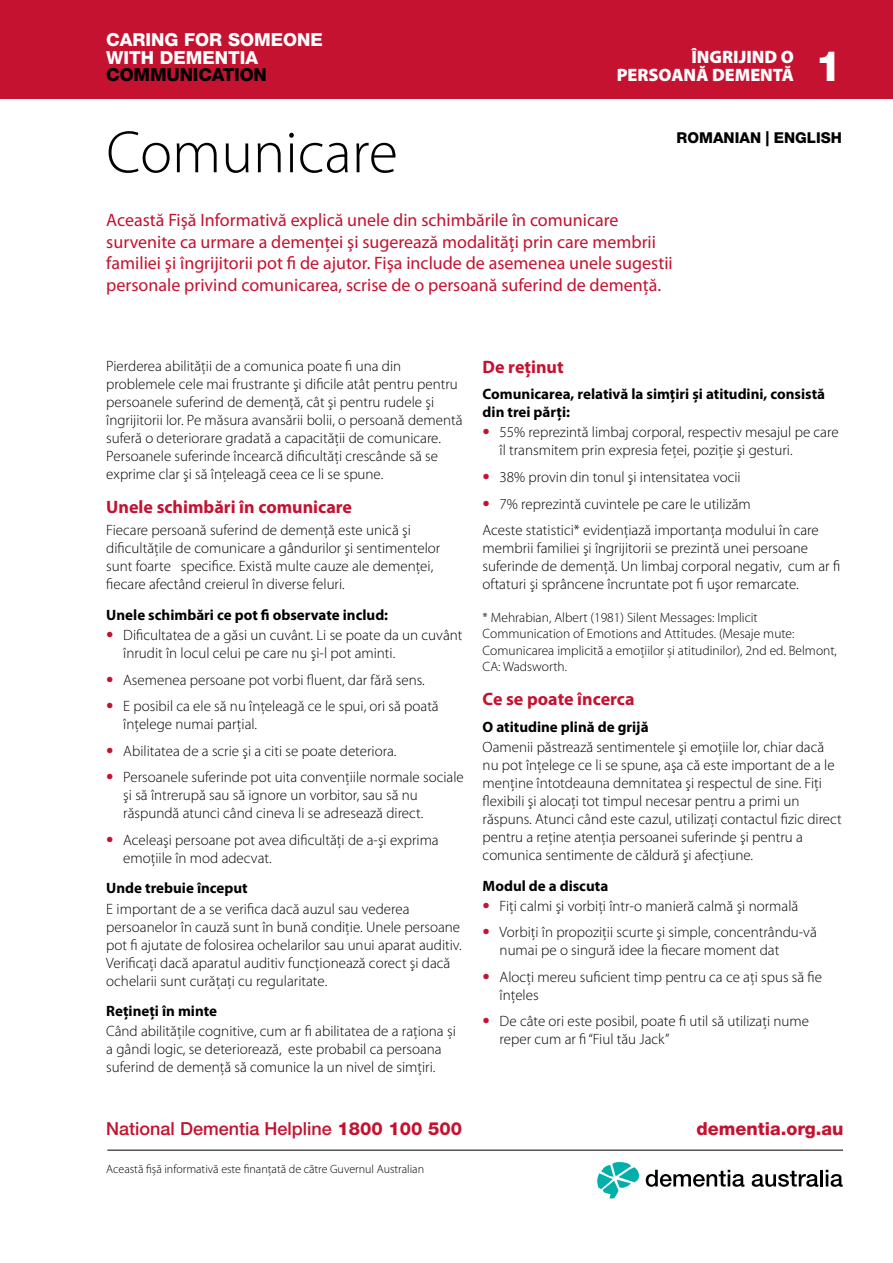
<style>
.page{position:relative;width:893px;height:1263px;background:#fff}
.page>*{position:absolute;margin:0;border:0;box-sizing:border-box;transform-origin:0 0}
.t1{font:300 60px "Myriad Pro";color:#000}
.t2{font:800 42px "Helvetica Neue LT Pro";color:#fff}
.t3{font:18px/21.6px "Myriad Pro";color:#c41230}
.t4{font:700 18px "Myriad Pro";color:#c41230}
.t5{font:500 18px "Helvetica Neue LT Std";color:#c41230}
.t6{font:800 18px/17.2px "Helvetica Neue LT Pro";color:#fff}
.t7{font:900 18px/18px "Myriad Pro";color:#fff;text-align:right}
.t8{font:800 18px "Helvetica Neue LT Pro";color:#c41230}
.t9{font:800 18px "Helvetica Neue LT Pro";letter-spacing:-.01em;color:#000}
.t10{font:300 15px/18px "Myriad Pro";color:#000}
.t11{font:700 15px/18px "Myriad Pro";color:#000}
.t12{font:800 15px "Helvetica Neue LT Pro";color:#000}
.t13{font:300 13.5px/16.2px "Myriad Pro";color:#000}
.t14{font:300 12px "Myriad Pro";color:#000}
.s1{font-family:"Univers";color:#c41230}
.s2{font-family:"Helvetica Neue LT Pro";font-weight:800}
</style>
<div class="page">
<div style="left:0;top:0;width:893px;height:99px;background:#c41230"></div>
<hr style="left:107px;top:1150px;width:736px;height:1px;background:#000">
<svg style="left:597px;top:1162px;width:42px;height:36px"></svg>
<svg style="left:646px;top:1170px;width:98px;height:17px"></svg>
<svg style="left:752px;top:1171px;width:66px;height:16px"></svg>
<hr style="left:820px;top:1170px;width:3px;height:16px;background:#000">
<svg style="left:826px;top:1170px;width:17px;height:17px"></svg>
<p class="t6" style="left:106px;top:31px;width:218px">CARING FOR SOMEONE<br>WITH DEMENTIA</p>
<p class="t9" style="left:106px;top:64px;width:162px">COMMUNICATION</p>
<h1 class="t1" style="left:106px;top:116px;width:293px">Comunicare</h1>
<p class="t7" style="left:617px;top:47px;width:179px">ÎNGRIJIND O<br>PERSOANĂ DEMENTĂ</p>
<h2 class="t2" style="left:815px;top:41px;width:28px">1</h2>
<p class="t12" style="left:677px;top:128px;width:167px">ROMANIAN | ENGLISH</p>
<p class="t3" style="left:106px;top:209px;width:568px">Această Fişă Informativă explică unele din schimbările în comunicare survenite ca urmare a demenţei şi sugerează modalităţi prin care membrii familiei şi îngrijitorii pot fi de ajutor. Fişa include de asemenea unele sugestii personale privind comunicarea, scrise de o persoană suferind de demenţă.</p>
<p class="t10" style="left:106px;top:356px;width:358px">Pierderea abilităţii de a comunica poate fi una din problemele cele mai frustrante şi dificile atât pentru pentru persoanele suferind de demenţă, cât şi pentru rudele şi îngrijitorii lor. Pe măsura avansării bolii, o persoană dementă suferă o deteriorare gradată a capacităţii de comunicare.<br>Persoanele suferinde încearcă dificultăţi crescânde să se exprime clar şi să înţeleagă ceea ce li se spune.</p>
<p class="t4" style="left:106px;top:495px;width:247px">Unele schimbări în comunicare</p>
<p class="t10" style="left:106px;top:521px;width:335px">Fiecare persoană suferind de demenţă este unică şi dificultăţile de comunicare a gândurilor şi sentimentelor sunt foarte specifice. Există multe cauze ale demenței, fiecare afectând creierul în diverse feluri.</p>
<p class="t11" style="left:106px;top:605px;width:283px">Unele schimbări ce pot fi observate includ:</p>
<p class="t10" style="left:123px;top:626px;width:341px;text-indent:-17px"><span class="s1">•</span> Dificultatea de a găsi un cuvânt. Li se poate da un cuvânt înrudit în locul celui pe care nu şi-l pot aminti.</p>
<p class="t10" style="left:106px;top:670px;width:320px"><span class="s1">•</span> Asemenea persoane pot vorbi fluent, dar fără sens.</p>
<p class="t10" style="left:123px;top:697px;width:317px;text-indent:-17px"><span class="s1">•</span> E posibil ca ele să nu înţeleagă ce le spui, ori să poată înţelege numai parţial.</p>
<p class="t10" style="left:106px;top:741px;width:292px"><span class="s1">•</span> Abilitatea de a scrie şi a citi se poate deteriora.</p>
<p class="t10" style="left:123px;top:768px;width:342px;text-indent:-17px"><span class="s1">•</span> Persoanele suferinde pot uita convenţiile normale sociale şi să întrerupă sau să ignore un vorbitor, sau să nu răspundă atunci când cineva li se adresează direct.</p>
<p class="t10" style="left:123px;top:830px;width:317px;text-indent:-17px"><span class="s1">•</span> Aceleaşi persoane pot avea dificultăţi de a-şi exprima emoţiile în mod adecvat.</p>
<p class="t11" style="left:106px;top:879px;width:143px">Unde trebuie început</p>
<p class="t10" style="left:106px;top:899px;width:357px">E important de a se verifica dacă auzul sau vederea persoanelor în cauză sunt în bună condiţie. Unele persoane pot fi ajutate de folosirea ochelarilor sau unui aparat auditiv.<br>Verificaţi dacă aparatul auditiv funcţionează corect şi dacă ochelarii sunt curăţaţi cu regularitate.</p>
<p class="t11" style="left:106px;top:1002px;width:112px">Rețineți în minte</p>
<p class="t10" style="left:106px;top:1022px;width:351px">Când abilitățile cognitive, cum ar fi abilitatea de a raționa și a gândi logic, se deteriorează, este probabil ca persoana suferind de demență să comunice la un nivel de simțiri.</p>
<p class="t4" style="left:483px;top:355px;width:83px">De reţinut</p>
<p class="t11" style="left:483px;top:385px;width:344px">Comunicarea, relativă la simțiri și atitudini, consistă din trei părţi:</p>
<p class="t10" style="left:500px;top:423px;width:340px;text-indent:-17px"><span class="s1">•</span> 55% reprezintă limbaj corporal, respectiv mesajul pe care îl transmitem prin expresia feţei, poziţie şi gesturi.</p>
<p class="t10" style="left:483px;top:468px;width:260px"><span class="s1">•</span> 38% provin din tonul şi intensitatea vocii</p>
<p class="t10" style="left:483px;top:490px;width:338px;line-height:26.5px"><span class="s1">•</span> 7% reprezintă cuvintele pe care le utilizăm<br>Aceste statistici* evidenţiază importanţa modului în care</p>
<p class="t10" style="left:483px;top:539px;width:359px">membrii familiei şi îngrijitorii se prezintă unei persoane suferinde de demenţă. Un limbaj corporal negativ, cum ar fi oftaturi şi sprâncene încruntate pot fi uşor remarcate.</p>
<p class="t13" style="left:483px;top:609px;width:356px">* Mehrabian, Albert (1981) Silent Messages: Implicit Communication of Emotions and Attitudes. (Mesaje mute:<br>Comunicarea implicită a emoțiilor și atitudinilor), 2nd ed. Belmont, CA: Wadsworth.</p>
<p class="t4" style="left:483px;top:687px;width:153px">Ce se poate încerca</p>
<p class="t11" style="left:483px;top:717px;width:167px">O atitudine plină de grijă</p>
<p class="t10" style="left:483px;top:738px;width:361px">Oamenii păstrează sentimentele şi emoţiile lor, chiar dacă nu pot înţelege ce li se spune, aşa că este important de a le menţine întotdeauna demnitatea şi respectul de sine. Fiţi flexibili şi alocaţi tot timpul necesar pentru a primi un răspuns. Atunci când este cazul, utilizaţi contactul fizic direct pentru a reţine atenţia persoanei suferinde şi pentru a comunica sentimente de căldură şi afecţiune.</p>
<p class="t11" style="left:483px;top:876px;width:127px">Modul de a discuta</p>
<p class="t10" style="left:483px;top:896px;width:317px"><span class="s1">•</span> Fiţi calmi şi vorbiţi într-o manieră calmă şi normală</p>
<p class="t10" style="left:500px;top:923px;width:319px;text-indent:-17px"><span class="s1">•</span> Vorbiţi în propoziţii scurte şi simple, concentrându-vă numai pe o singură idee la fiecare moment dat</p>
<p class="t10" style="left:500px;top:967px;width:324px;text-indent:-17px"><span class="s1">•</span> Alocţi mereu suficient timp pentru ca ce aţi spus să fie înţeles</p>
<p class="t10" style="left:500px;top:1012px;width:311px;text-indent:-17px"><span class="s1">•</span> De câte ori este posibil, poate fi util să utilizaţi nume reper cum ar fi “Fiul tău Jack”</p>
<p class="t5" style="left:106px;top:1118px;width:357px">National Dementia Helpline <span class="s2">1800 100 500</span></p>
<p class="t8" style="left:696px;top:1118px;width:149px">dementia.org.au</p>
<p class="t14" style="left:106px;top:1162px;width:319px">Această fișă informativă este finanțată de către Guvernul Australian</p>
</div>
